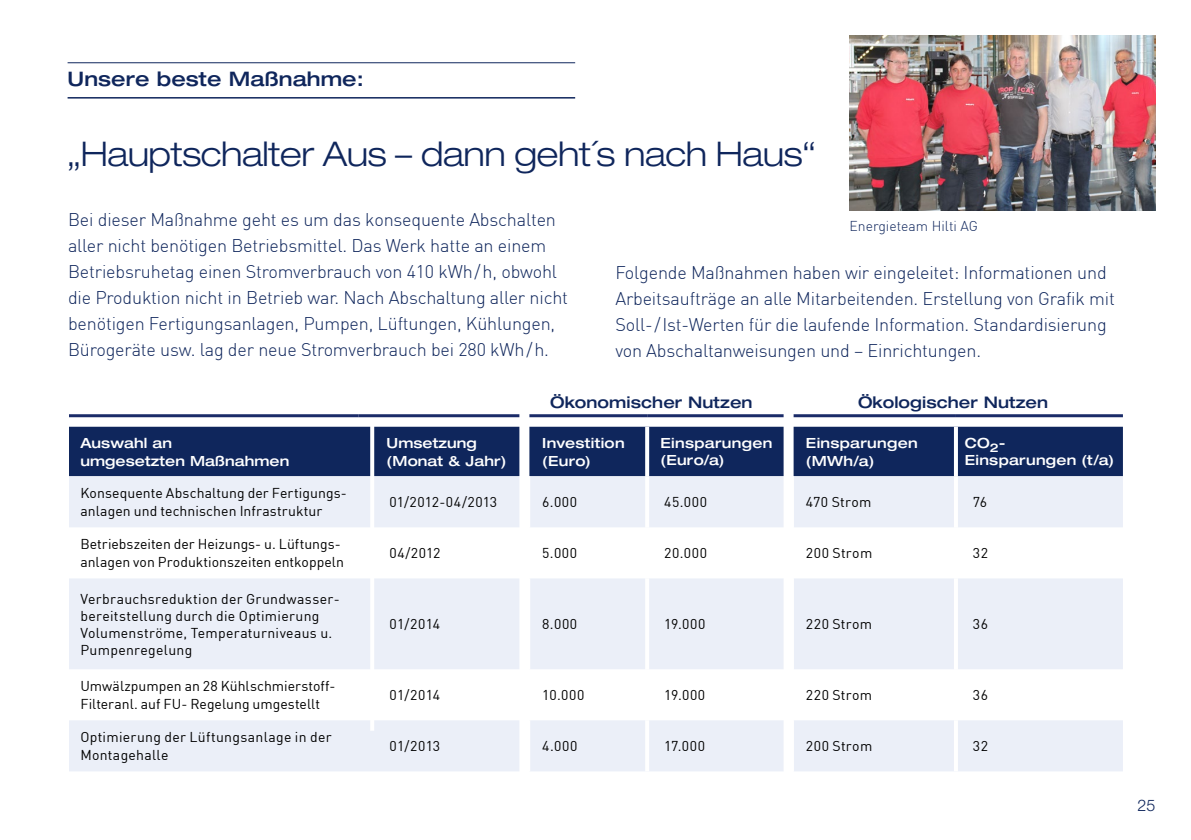
<style>
.page{position:relative;width:1191px;height:840px;background:#fff}
.page>*{position:absolute;margin:0;border:0;box-sizing:border-box;transform-origin:0 0}
.t1{font:300 expanded 34px "Helvetica Neue LT Std";letter-spacing:-.015em;color:#0f265c}
.t2{font:500 expanded 20px "Helvetica Neue LT Std";letter-spacing:.005em;color:#0f265c}
.t3{font:300 18px/26px "DIN";letter-spacing:-.01em;color:#0f265c}
.t4{font:500 expanded 16px "Helvetica Neue LT Std";letter-spacing:.005em;color:#0f265c}
.t5{font:300 16px "Helvetica Neue LT Std";color:#0f265c}
.t6{font:14px/16.8px "DIN";letter-spacing:.02em;color:#000}
.t7{font:14px/18px "DIN";color:#000}
.t8{font:500 expanded 14px/18px "Helvetica Neue LT Std";letter-spacing:.015em;color:#fff}
.t9{font:300 14px "DIN";color:#0f265c}
</style>
<div class="page">
<img style="left:849px;top:36px;width:306px;height:174px">
<hr style="left:68px;top:62px;width:507px;height:1px;background:#0f265c">
<hr style="left:68px;top:97px;width:507px;height:1px;background:#0f265c">
<div style="left:69px;top:426px;width:1054px;height:50px;background:#0f265c"></div>
<svg style="left:69px;top:476px;width:1054px;height:295px;fill:#ebeff8"></svg>
<hr style="left:645px;top:476px;width:4px;height:51px;background:#fff">
<hr style="left:954px;top:476px;width:4px;height:51px;background:#fff">
<hr style="left:645px;top:578px;width:4px;height:91px;background:#fff">
<hr style="left:954px;top:578px;width:4px;height:91px;background:#fff">
<hr style="left:645px;top:669px;width:4px;height:51px;background:#fff">
<hr style="left:954px;top:669px;width:4px;height:51px;background:#fff">
<hr style="left:645px;top:720px;width:4px;height:51px;background:#fff">
<hr style="left:954px;top:720px;width:4px;height:51px;background:#fff">
<div style="left:520px;top:476px;width:10px;height:51px;background:#fff"></div>
<div style="left:784px;top:476px;width:10px;height:51px;background:#fff"></div>
<div style="left:520px;top:578px;width:10px;height:91px;background:#fff"></div>
<div style="left:784px;top:578px;width:10px;height:91px;background:#fff"></div>
<div style="left:520px;top:669px;width:10px;height:51px;background:#fff"></div>
<div style="left:784px;top:669px;width:10px;height:51px;background:#fff"></div>
<div style="left:520px;top:720px;width:10px;height:51px;background:#fff"></div>
<div style="left:784px;top:720px;width:10px;height:51px;background:#fff"></div>
<hr style="left:525px;top:414px;width:122px;height:3px;background:#1a2b68">
<hr style="left:647px;top:414px;width:142px;height:3px;background:#1a2b68">
<hr style="left:789px;top:414px;width:167px;height:3px;background:#1a2b68">
<hr style="left:956px;top:414px;width:167px;height:3px;background:#1a2b68">
<hr style="left:69px;top:414px;width:289px;height:3px;background:#1a2b68">
<hr style="left:358px;top:414px;width:167px;height:3px;background:#1a2b68">
<svg style="left:645px;top:426px;width:4px;height:50px"></svg>
<hr style="left:954px;top:426px;width:4px;height:50px;background:#fff">
<div style="left:520px;top:527px;width:10px;height:51px;background:#fff"></div>
<div style="left:784px;top:527px;width:10px;height:51px;background:#fff"></div>
<hr style="left:645px;top:527px;width:4px;height:51px;background:#fff">
<hr style="left:954px;top:527px;width:4px;height:51px;background:#fff">
<div style="left:519px;top:397px;width:10px;height:387px;background:#fff"></div>
<div style="left:783px;top:391px;width:10px;height:393px;background:#fff"></div>
<hr style="left:370px;top:420px;width:4px;height:310px;background:#fff">
<p class="t2" style="left:68px;top:66px;width:298px">Unsere beste Maßnahme:</p>
<h1 class="t1" style="left:67px;top:134px;width:750px">„Hauptschalter Aus – dann geht´s nach Haus“</h1>
<p class="t3" style="left:68px;top:206px;width:501px">Bei dieser Maßnahme geht es um das konsequente Abschalten aller nicht benötigen Betriebsmittel. Das Werk hatte an einem Betriebsruhetag einen Stromverbrauch von 410 kWh/h, obwohl die Produktion nicht in Betrieb war. Nach Abschaltung aller nicht benötigen Fertigungsanlagen, Pumpen, Lüftungen, Kühlungen, Bürogeräte usw. lag der neue Stromverbrauch bei 280 kWh/h.</p>
<p class="t9" style="left:849px;top:217px;width:130px">Energieteam Hilti AG</p>
<p class="t3" style="left:615px;top:259px;width:501px">Folgende Maßnahmen haben wir eingeleitet: Informationen und Arbeitsaufträge an alle Mitarbeitenden. Erstellung von Grafik mit Soll-/Ist-Werten für die laufende Information. Standardisierung von Abschaltanweisungen und – Einrichtungen.</p>
<p class="t4" style="left:550px;top:392px;width:204px">Ökonomischer Nutzen</p>
<p class="t4" style="left:858px;top:392px;width:192px">Ökologischer Nutzen</p>
<p class="t8" style="left:80px;top:433px;width:210px">Auswahl an<br>umgesetzten Maßnahmen</p>
<p class="t8" style="left:386px;top:433px;width:121px">Umsetzung (Monat &amp; Jahr)</p>
<p class="t8" style="left:542px;top:433px;width:84px">Investition (Euro)</p>
<p class="t8" style="left:660px;top:434px;width:113px;line-height:16.8px">Einsparungen (Euro/a)</p>
<p class="t8" style="left:806px;top:433px;width:113px">Einsparungen (MWh/a)</p>
<p class="t8" style="left:964px;top:434px;width:151px;line-height:16.8px">CO<sub>2</sub>-<br>Einsparungen (t/a)</p>
<p class="t6" style="left:80px;top:483px;width:268px;line-height:18px">Konsequente Abschaltung der Fertigungs&shy;anlagen und technischen Infrastruktur</p>
<p class="t6" style="left:389px;top:493px;width:109px">01/2012-04/2013</p>
<p class="t6" style="left:542px;top:493px;width:36px">6.000</p>
<p class="t6" style="left:664px;top:493px;width:44px">45.000</p>
<p class="t6" style="left:806px;top:493px;width:67px">470 Strom</p>
<p class="t6" style="left:973px;top:493px;width:16px">76</p>
<p class="t7" style="left:80px;top:534px;width:265px">Betriebszeiten der Heizungs- u. Lüftungs&shy;anlagen von Produktionszeiten entkoppeln</p>
<p class="t6" style="left:389px;top:544px;width:53px">04/2012</p>
<p class="t6" style="left:542px;top:544px;width:36px">5.000</p>
<p class="t6" style="left:664px;top:544px;width:44px">20.000</p>
<p class="t6" style="left:806px;top:544px;width:68px">200 Strom</p>
<p class="t6" style="left:973px;top:544px;width:17px">32</p>
<p class="t6" style="left:80px;top:590px;width:261px">Verbrauchsreduktion der Grundwasser&shy;bereitstellung durch die Optimierung Volumenströme, Temperaturniveaus u.<br>Pumpenregelung</p>
<p class="t6" style="left:389px;top:615px;width:52px">01/2014</p>
<p class="t6" style="left:542px;top:615px;width:36px">8.000</p>
<p class="t6" style="left:664px;top:615px;width:43px">19.000</p>
<p class="t6" style="left:806px;top:615px;width:68px">220 Strom</p>
<p class="t6" style="left:973px;top:615px;width:17px">36</p>
<p class="t7" style="left:80px;top:676px;width:256px">Umwälzpumpen an 28 Kühlschmierstoff-<br>Filteranl. auf FU- Regelung umgestellt</p>
<p class="t6" style="left:389px;top:686px;width:52px">01/2014</p>
<p class="t6" style="left:542px;top:686px;width:44px">10.000</p>
<p class="t6" style="left:664px;top:686px;width:43px">19.000</p>
<p class="t6" style="left:806px;top:686px;width:68px">220 Strom</p>
<p class="t6" style="left:973px;top:686px;width:17px">36</p>
<p class="t6" style="left:80px;top:727px;width:253px;line-height:18px">Optimierung der Lüftungsanlage in der<br>Montagehalle</p>
<p class="t6" style="left:389px;top:737px;width:52px">01/2013</p>
<p class="t6" style="left:542px;top:737px;width:37px">4.000</p>
<p class="t6" style="left:664px;top:737px;width:42px">17.000</p>
<p class="t6" style="left:806px;top:737px;width:68px">200 Strom</p>
<p class="t6" style="left:973px;top:737px;width:17px">32</p>
<p class="t5" style="left:1137px;top:794px;width:19px">25</p>
</div>
